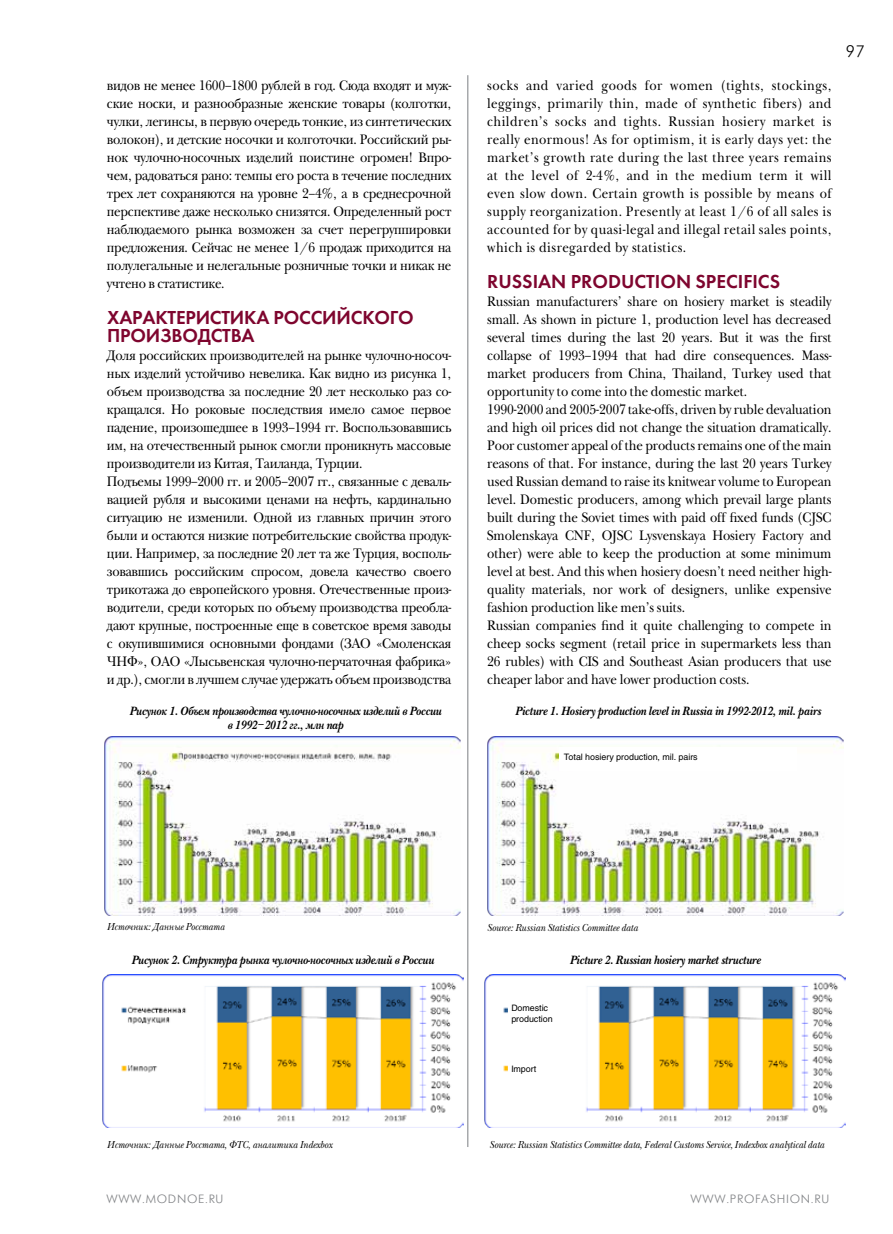
<style>
.page{position:relative;width:893px;height:1234px;background:#fff}
.page>*{position:absolute;margin:0;border:0;box-sizing:border-box;transform-origin:0 0}
.t1{font:19.5px/18px "Futura Demi";letter-spacing:-.01em;color:#7e052e}
.t2{font:300 16.5px "Futura Futuris";color:#000}
.t3{font:14.25px/18px "New Baskerville ITC";letter-spacing:-.01em;color:#000;text-align:justify;scale:.9 1}
.t4{font:italic 700 12.45px/14.1px "New Baskerville ITC";letter-spacing:-.01em;color:#000;text-align:center;scale:.9 1}
.t5{font:300 12px "Futura Futuris";letter-spacing:.06em;color:#808285}
.t6{font:italic 10.5px "New Baskerville ITC";letter-spacing:-.01em;color:#000;scale:.9 1}
.t7{font:8.7px/10.5px "Helios";color:#000}
</style>
<div class="page">
<img style="left:105px;top:736px;width:356px;height:179px">
<img style="left:102px;top:974px;width:361px;height:152px">
<img style="left:487px;top:736px;width:356px;height:179px">
<img style="left:485px;top:974px;width:361px;height:153px">
<hr style="left:467px;top:75px;width:1px;height:1071px;background:#a7a9ac">
<div style="left:560px;top:747px;width:237px;height:23px;background:#fff"></div>
<div style="left:508px;top:997px;width:69px;height:91px;background:#fff"></div>
<p class="t3" style="left:107px;top:77px;width:384px">видов не менее 1600–1800 рублей в год. Сюда входят и муж&shy;ские носки, и разнообразные женские товары (колготки, чулки, легинсы, в первую очередь тонкие, из синтетических волокон), и детские носочки и колготочки. Российский ры&shy;нок чулочно-носочных изделий поистине огромен! Впро&shy;чем, радоваться рано: темпы его роста в течение последних трех лет сохраняются на уровне 2–4%, а в среднесрочной перспективе даже несколько снизятся. Определенный рост наблюдаемого рынка возможен за счет перегруппировки предложения. Сейчас не менее 1/6 продаж приходится на полулегальные и нелегальные розничные точки и никак не учтено в статистике.</p>
<h1 class="t1" style="left:107px;top:309px;width:308px">ХАРАКТЕРИСТИКА РОССИЙСКОГО<br>ПРОИЗВОДСТВА</h1>
<p class="t3" style="left:107px;top:347px;width:384px;text-align:left">Доля российских производителей на рынке чулочно-носоч&shy;ных изделий устойчиво невелика. Как видно из рисунка 1, объем производства за последние 20 лет несколько раз со&shy;кращался. Но роковые последствия имело самое первое падение, произошедшее в 1993–1994 гг. Воспользовавшись им, на отечественный рынок смогли проникнуть массовые производители из Китая, Таиланда, Турции.<br>Подъемы 1999–2000 гг. и 2005–2007 гг., связанные с деваль&shy;вацией рубля и высокими ценами на нефть, кардинально ситуацию не изменили. Одной из главных причин этого были и остаются низкие потребительские свойства продук&shy;ции. Например, за последние 20 лет та же Турция, восполь&shy;зовавшись российским спросом, довела качество своего трикотажа до европейского уровня. Отечественные произ&shy;водители, среди которых по объему производства преобла&shy;дают крупные, построенные еще в советское время заводы с окупившимися основными фондами (ЗАО «Смоленская ЧНФ», ОАО «Лысьвенская чулочно-перчаточная фабрика» и др.), смогли в лучшем случае удержать объем производства</p>
<p class="t4" style="left:129px;top:704px;width:348px">Рисунок 1. Объем производства чулочно-носочных изделий в России в 1992–2012 гг., млн пар</p>
<p class="t3" style="left:487px;top:77px;width:384px">socks and varied goods for women (tights, stockings, leggings, primarily thin, made of synthetic fibers) and children’s socks and tights. Russian hosiery market is really enormous! As for optimism, it is early days yet: the market’s growth rate during the last three years remains at the level of 2-4%, and in the medium term it will even slow down. Certain growth is possible by means of supply reorganization. Presently at least 1/6 of all sales is accounted for by quasi-legal and illegal retail sales points, which is disregarded by statistics.</p>
<h1 class="t1" style="left:487px;top:273px;width:294px">RUSSIAN PRODUCTION SPECIFICS</h1>
<p class="t3" style="left:487px;top:293px;width:384px;text-align:left">Russian manufacturers’ share on hosiery market is steadily small. As shown in picture 1, production level has decreased several times during the last 20 years. But it was the first collapse of 1993–1994 that had dire consequences. Mass&shy;market producers from China, Thailand, Turkey used that opportunity to come into the domestic market.<br>1990-2000 and 2005-2007 take-offs, driven by ruble devaluation and high oil prices did not change the situation dramatically.<br>Poor customer appeal of the products remains one of the main reasons of that. For instance, during the last 20 years Turkey used Russian demand to raise its knitwear volume to European level. Domestic producers, among which prevail large plants built during the Soviet times with paid off fixed funds (CJSC Smolenskaya CNF, OJSC Lysvenskaya Hosiery Factory and other) were able to keep the production at some minimum level at best. And this when hosiery doesn’t need neither high&shy;quality materials, nor work of designers, unlike expensive fashion production like men’s suits.<br>Russian companies find it quite challenging to compete in cheep socks segment (retail price in supermarkets less than 26 rubles) with CIS and Southeast Asian producers that use cheaper labor and have lower production costs.</p>
<p class="t4" style="left:515px;top:704px;width:341px">Picture 1. Hosiery production level in Russia in 1992-2012, mil. pairs</p>
<p class="t7" style="left:564px;top:751px;width:136px">Total hosiery production, mil. pairs</p>
<p class="t2" style="left:846px;top:42px;width:21px">97</p>
<p class="t6" style="left:107px;top:920px;width:132px">Источник: Данные Росстата</p>
<p class="t6" style="left:487px;top:921px;width:169px">Source: Russian Statistics Committee data</p>
<p class="t4" style="left:131px;top:952px;width:338px">Рисунок 2. Структура рынка чулочно-носочных изделий в России</p>
<p class="t4" style="left:570px;top:953px;width:214px">Picture 2. Russian hosiery market structure</p>
<p class="t7" style="left:511px;top:1002px;width:43px">Domestic production</p>
<p class="t7" style="left:511px;top:1063px;width:26px">Import</p>
<p class="t6" style="left:107px;top:1137px;width:252px">Источник: Данные Росстата, ФТС, аналитика Indexbox</p>
<p class="t6" style="left:490px;top:1138px;width:374px">Source: Russian Statistics Committee data, Federal Customs Service, Indexbox analytical data</p>
<p class="t5" style="left:106px;top:1191px;width:119px">WWW.MODNOE.RU</p>
<p class="t5" style="left:690px;top:1191px;width:140px">WWW.PROFASHION.RU</p>
</div>
